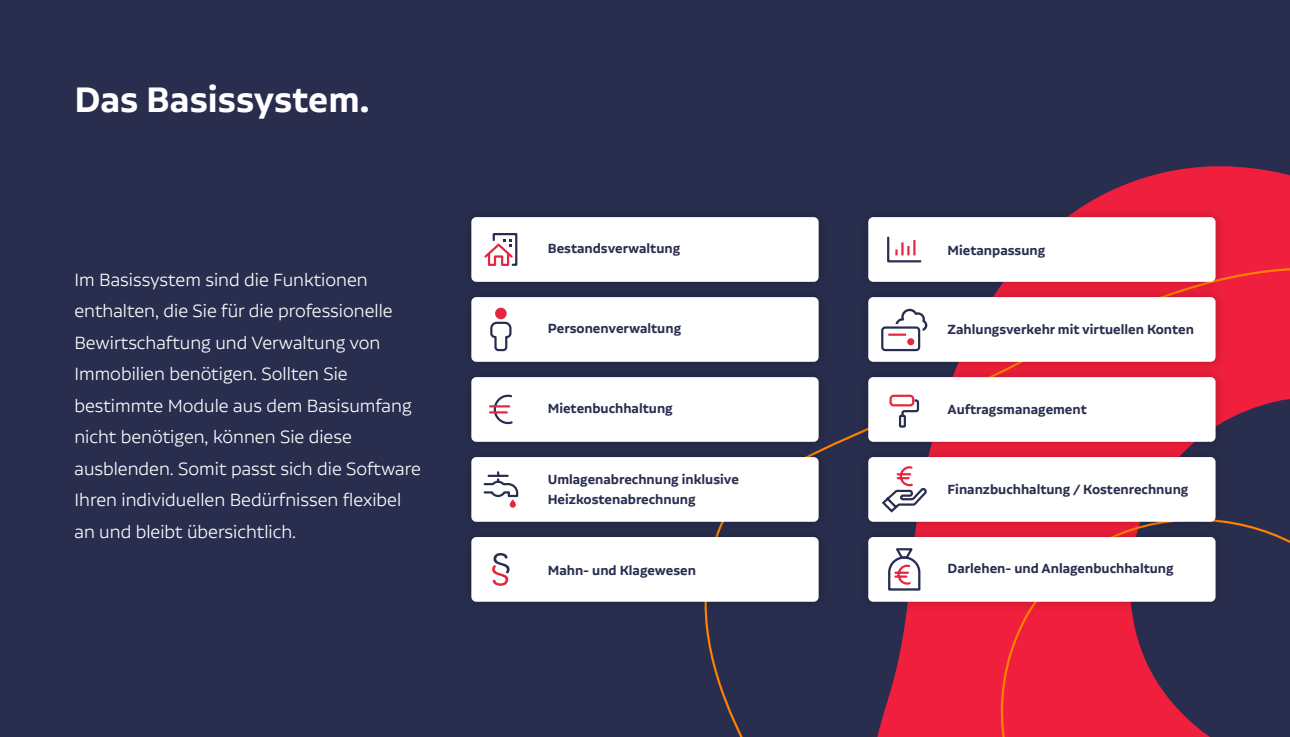
<style>
.page{position:relative;width:1290px;height:737px;background:#292e4f}
.page>*{position:absolute;margin:0;border:0;box-sizing:border-box;transform-origin:0 0}
.t1{font:600 42px "Aalto Sans Essential";color:#fff}
.t2{font:300 21px/31.5px "Aalto Sans Essential";color:#fff}
.t3{font:600 15.75px/19.2px "Aalto Sans Essential";color:#292e4f}
</style>
<div class="page">
<svg style="left:1083px;top:166px;width:207px;height:47px;fill:#f01f3d"></svg>
<svg style="left:704px;top:213px;width:586px;height:524px"></svg>
<svg style="left:981px;top:509px;width:309px;height:228px"></svg>
<div style="left:460px;top:206px;width:370px;height:87px;background:#262b4a"></div>
<div style="left:471px;top:217px;width:348px;height:65px;background:#fff;border-radius:5px"></div>
<div style="left:857px;top:206px;width:369px;height:87px;background:#000;opacity:.25"></div>
<div style="left:868px;top:217px;width:347px;height:65px;background:#fff;border-radius:5px"></div>
<div style="left:460px;top:366px;width:370px;height:86px;background:#252a48"></div>
<div style="left:471px;top:377px;width:348px;height:65px;background:#fff;border-radius:5px"></div>
<div style="left:857px;top:366px;width:369px;height:86px;background:#000;opacity:.25"></div>
<div style="left:868px;top:377px;width:347px;height:65px;background:#fff;border-radius:5px"></div>
<div style="left:460px;top:286px;width:370px;height:87px;background:#262b4b"></div>
<div style="left:471px;top:297px;width:348px;height:65px;background:#fff;border-radius:5px"></div>
<div style="left:857px;top:286px;width:369px;height:87px;background:#000;opacity:.25"></div>
<div style="left:868px;top:297px;width:347px;height:65px;background:#fff;border-radius:5px"></div>
<div style="left:460px;top:446px;width:370px;height:86px;background:#262b4a"></div>
<div style="left:471px;top:457px;width:348px;height:65px;background:#fff;border-radius:5px"></div>
<div style="left:857px;top:446px;width:369px;height:86px;background:#000;opacity:.25"></div>
<div style="left:868px;top:457px;width:347px;height:65px;background:#fff;border-radius:5px"></div>
<div style="left:460px;top:526px;width:370px;height:86px;background:#272b4b"></div>
<div style="left:471px;top:537px;width:348px;height:64px;background:#fff;border-radius:5px"></div>
<div style="left:857px;top:526px;width:369px;height:86px;background:#000;opacity:.25"></div>
<div style="left:868px;top:537px;width:347px;height:64px;background:#fff;border-radius:5px"></div>
<svg style="left:484px;top:233px;width:34px;height:33px"></svg>
<div style="left:495px;top:308px;width:12px;height:11px;background:#e62640;border-radius:50%"></div>
<svg style="left:490px;top:321px;width:22px;height:31px"></svg>
<svg style="left:490px;top:394px;width:23px;height:31px"></svg>
<svg style="left:483px;top:471px;width:36px;height:27px"></svg>
<svg style="left:510px;top:499px;width:6px;height:8px"></svg>
<svg style="left:492px;top:553px;width:17px;height:33px"></svg>
<svg style="left:887px;top:236px;width:35px;height:27px"></svg>
<div style="left:881px;top:326px;width:39px;height:25px;border:2px solid #292e4f;border-radius:3px"></div>
<svg style="left:895px;top:309px;width:32px;height:22px"></svg>
<div style="left:907px;top:338px;width:7px;height:7px;background:#e62640;border-radius:50%"></div>
<hr style="left:888px;top:333px;width:18px;height:3px;background:#e62640">
<svg style="left:898px;top:398px;width:22px;height:30px"></svg>
<div style="left:889px;top:394px;width:25px;height:12px;border:2px solid #e62640;border-radius:3px"></div>
<svg style="left:881px;top:466px;width:46px;height:47px"></svg>
<svg style="left:888px;top:548px;width:33px;height:43px"></svg>
<h1 class="t1" style="left:74px;top:76px;width:297px">Das Basissystem.</h1>
<p class="t2" style="left:74px;top:263px;width:348px">Im Basissystem sind die Funktionen enthalten, die Sie für die professionelle Bewirtschaftung und Verwaltung von Immobilien benötigen. Sollten Sie bestimmte Module aus dem Basisumfang nicht benötigen, können Sie diese ausblenden. Somit passt sich die Software Ihren individuellen Bedürfnissen flexibel an und bleibt übersichtlich.</p>
<p class="t3" style="left:548px;top:239px;width:134px">Bestandsverwaltung</p>
<p class="t3" style="left:548px;top:318px;width:135px">Personenverwaltung</p>
<p class="t3" style="left:548px;top:398px;width:126px">Mietenbuchhaltung</p>
<p class="t3" style="left:548px;top:470px;width:193px">Umlagenabrechnung inklusive<br>Heizkostenabrechnung</p>
<p class="t3" style="left:548px;top:560px;width:150px">Mahn- und Klagewesen</p>
<p class="t3" style="left:947px;top:240px;width:99px">Mietanpassung</p>
<p class="t3" style="left:947px;top:319px;width:248px">Zahlungsverkehr mit virtuellen Konten</p>
<p class="t3" style="left:947px;top:399px;width:141px">Auftragsmanagement</p>
<p class="t3" style="left:947px;top:479px;width:242px">Finanzbuchhaltung / Kostenrechnung</p>
<p class="t3" style="left:947px;top:558px;width:228px">Darlehen- und Anlagenbuchhaltung</p>
</div>
